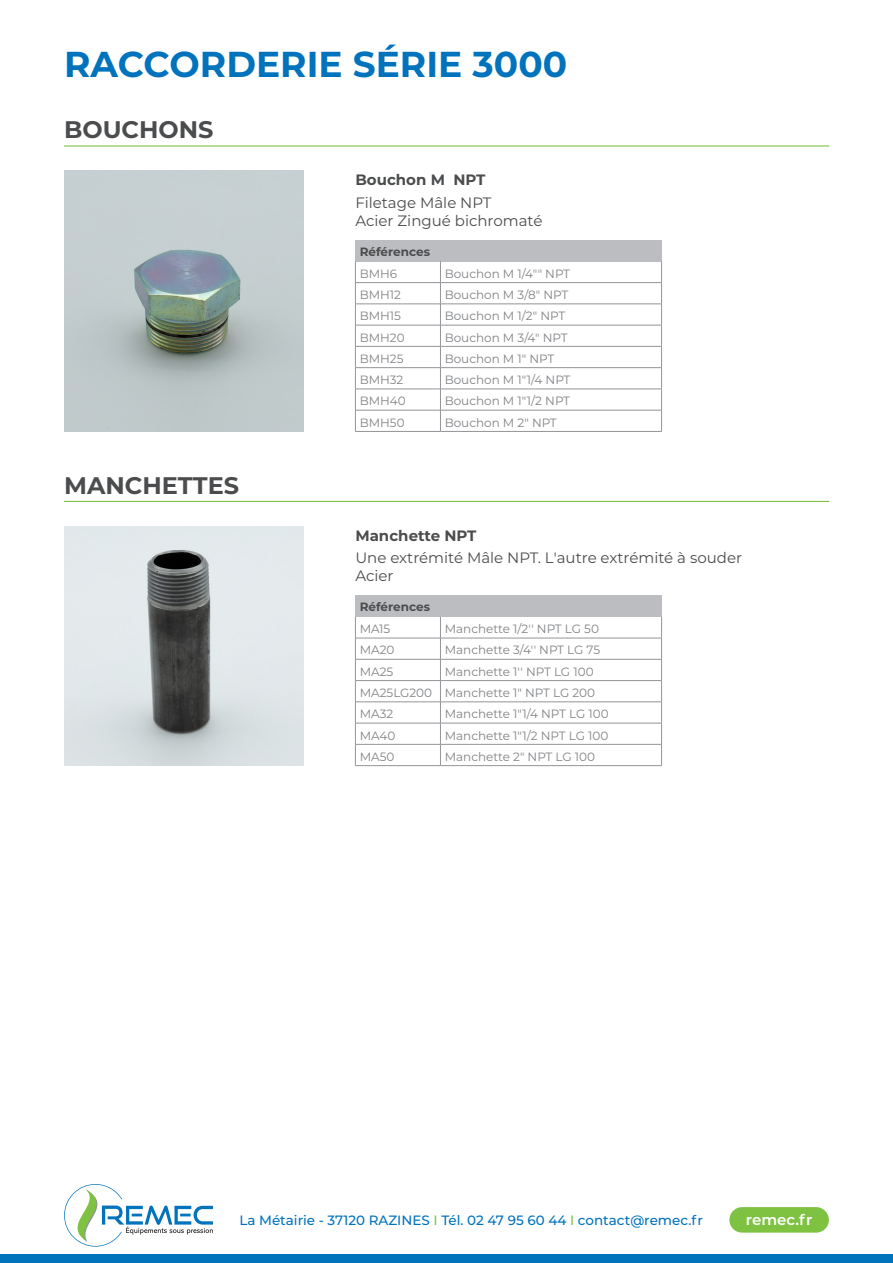
<style>
.page{position:relative;width:893px;height:1263px;background:#fff}
.page>*{position:absolute;margin:0;border:0;box-sizing:border-box;transform-origin:0 0}
.t1{font:700 36px "Montserrat";color:#0073bc}
.t2{font:700 24px "Montserrat";color:#4b4c4d}
.t3{font:15px "Montserrat";color:#4b4c4d}
.t4{font:700 15px "Montserrat";color:#4b4c4d}
.t5{font:600 15px "Montserrat";color:#fff}
.t6{font:500 13.5px "Montserrat";color:#0073bc}
.t7{font:12px "Montserrat";color:#808285}
.t8{font:700 12px "Montserrat";color:#4b4c4d}
.s1{color:#7fc241}
</style>
<div class="page">
<svg style="left:64px;top:1184px;width:149px;height:62px"></svg>
<div style="left:729px;top:1207px;width:100px;height:25px;background:#7fc241;border-radius:13px"></div>
<div style="left:0;top:1254px;width:893px;height:9px;background:#0073bc"></div>
<hr style="left:64px;top:145px;width:765px;height:2px;background:#7fc241">
<img style="left:64px;top:171px;width:240px;height:261px">
<div style="left:355px;top:240px;width:307px;height:21px;background:#bcbdc0"></div>
<hr style="left:355px;top:282px;width:85px;height:1px;background:#939598">
<hr style="left:440px;top:282px;width:222px;height:1px;background:#939598">
<hr style="left:355px;top:304px;width:85px;height:1px;background:#939598">
<hr style="left:440px;top:304px;width:222px;height:1px;background:#939598">
<hr style="left:355px;top:325px;width:85px;height:1px;background:#939598">
<hr style="left:440px;top:325px;width:222px;height:1px;background:#939598">
<hr style="left:355px;top:346px;width:85px;height:1px;background:#939598">
<hr style="left:440px;top:346px;width:222px;height:1px;background:#939598">
<hr style="left:355px;top:367px;width:85px;height:1px;background:#939598">
<hr style="left:440px;top:367px;width:222px;height:1px;background:#939598">
<hr style="left:355px;top:389px;width:85px;height:1px;background:#939598">
<hr style="left:440px;top:389px;width:222px;height:1px;background:#939598">
<hr style="left:355px;top:410px;width:85px;height:1px;background:#939598">
<svg style="left:355px;top:261px;width:1px;height:170px"></svg>
<hr style="left:440px;top:410px;width:222px;height:1px;background:#939598">
<svg style="left:440px;top:261px;width:1px;height:170px"></svg>
<svg style="left:661px;top:261px;width:1px;height:170px"></svg>
<hr style="left:355px;top:431px;width:85px;height:1px;background:#939598">
<hr style="left:440px;top:431px;width:222px;height:1px;background:#939598">
<div style="left:355px;top:595px;width:307px;height:22px;background:#bcbdc0"></div>
<hr style="left:355px;top:638px;width:85px;height:1px;background:#939598">
<hr style="left:440px;top:638px;width:222px;height:1px;background:#939598">
<hr style="left:355px;top:659px;width:85px;height:1px;background:#939598">
<hr style="left:440px;top:659px;width:222px;height:1px;background:#939598">
<hr style="left:355px;top:680px;width:85px;height:1px;background:#939598">
<hr style="left:440px;top:680px;width:222px;height:1px;background:#939598">
<hr style="left:355px;top:701px;width:85px;height:1px;background:#939598">
<hr style="left:440px;top:701px;width:222px;height:1px;background:#939598">
<hr style="left:355px;top:723px;width:85px;height:1px;background:#939598">
<hr style="left:440px;top:723px;width:222px;height:1px;background:#939598">
<hr style="left:355px;top:744px;width:85px;height:1px;background:#939598">
<svg style="left:355px;top:617px;width:1px;height:148px"></svg>
<hr style="left:440px;top:744px;width:222px;height:1px;background:#939598">
<svg style="left:440px;top:617px;width:1px;height:148px"></svg>
<svg style="left:661px;top:617px;width:1px;height:148px"></svg>
<hr style="left:355px;top:765px;width:85px;height:1px;background:#939598">
<hr style="left:440px;top:765px;width:222px;height:1px;background:#939598">
<hr style="left:64px;top:501px;width:765px;height:1px;background:#7fc241">
<img style="left:64px;top:526px;width:240px;height:240px">
<p class="t1" style="left:64px;top:39px;width:505px">RACCORDERIE SÉRIE 3000</p>
<p class="t2" style="left:64px;top:112px;width:151px">BOUCHONS</p>
<p class="t2" style="left:64px;top:468px;width:177px">MANCHETTES</p>
<p class="t4" style="left:355px;top:169px;width:132px">Bouchon M NPT</p>
<p class="t3" style="left:355px;top:192px;width:138px">Filetage Mâle NPT</p>
<p class="t3" style="left:355px;top:210px;width:189px">Acier Zingué bichromaté</p>
<p class="t8" style="left:360px;top:243px;width:72px">Références</p>
<p class="t7" style="left:360px;top:265px;width:39px">BMH6</p>
<p class="t7" style="left:445px;top:265px;width:127px">Bouchon M 1/4"" NPT</p>
<p class="t7" style="left:360px;top:287px;width:43px">BMH12</p>
<p class="t7" style="left:445px;top:287px;width:125px">Bouchon M 3/8" NPT</p>
<p class="t7" style="left:360px;top:308px;width:43px">BMH15</p>
<p class="t7" style="left:445px;top:308px;width:122px">Bouchon M 1/2" NPT</p>
<p class="t7" style="left:360px;top:329px;width:46px">BMH20</p>
<p class="t7" style="left:445px;top:329px;width:124px">Bouchon M 3/4" NPT</p>
<p class="t7" style="left:360px;top:350px;width:45px">BMH25</p>
<p class="t7" style="left:445px;top:350px;width:111px">Bouchon M 1" NPT</p>
<p class="t7" style="left:360px;top:372px;width:45px">BMH32</p>
<p class="t7" style="left:445px;top:372px;width:127px">Bouchon M 1"1/4 NPT</p>
<p class="t7" style="left:360px;top:393px;width:48px">BMH40</p>
<p class="t7" style="left:445px;top:393px;width:127px">Bouchon M 1"1/2 NPT</p>
<p class="t7" style="left:360px;top:414px;width:46px">BMH50</p>
<p class="t7" style="left:445px;top:414px;width:114px">Bouchon M 2" NPT</p>
<p class="t4" style="left:355px;top:525px;width:123px">Manchette NPT</p>
<p class="t3" style="left:355px;top:547px;width:388px">Une extrémité Mâle NPT. L'autre extrémité à souder</p>
<p class="t3" style="left:355px;top:565px;width:40px">Acier</p>
<p class="t8" style="left:360px;top:598px;width:72px">Références</p>
<p class="t7" style="left:360px;top:621px;width:32px">MA15</p>
<p class="t7" style="left:445px;top:621px;width:156px">Manchette 1/2'' NPT LG 50</p>
<p class="t7" style="left:360px;top:642px;width:36px">MA20</p>
<p class="t7" style="left:445px;top:642px;width:157px">Manchette 3/4'' NPT LG 75</p>
<p class="t7" style="left:360px;top:663px;width:35px">MA25</p>
<p class="t7" style="left:445px;top:663px;width:150px">Manchette 1'' NPT LG 100</p>
<p class="t7" style="left:360px;top:684px;width:74px">MA25LG200</p>
<p class="t7" style="left:445px;top:684px;width:152px">Manchette 1" NPT LG 200</p>
<p class="t7" style="left:360px;top:706px;width:35px">MA32</p>
<p class="t7" style="left:445px;top:706px;width:166px">Manchette 1"1/4 NPT LG 100</p>
<p class="t7" style="left:360px;top:727px;width:37px">MA40</p>
<p class="t7" style="left:445px;top:727px;width:165px">Manchette 1"1/2 NPT LG 100</p>
<p class="t7" style="left:360px;top:748px;width:36px">MA50</p>
<p class="t7" style="left:445px;top:748px;width:152px">Manchette 2" NPT LG 100</p>
<p class="t6" style="left:239px;top:1210px;width:465px">La Métairie - 37120 RAZINES <span class="s1">I</span> Tél. 02 47 95 60 44 <span class="s1">I</span> contact@remec.fr</p>
<p class="t5" style="left:746px;top:1209px;width:68px">remec.fr</p>
</div>
